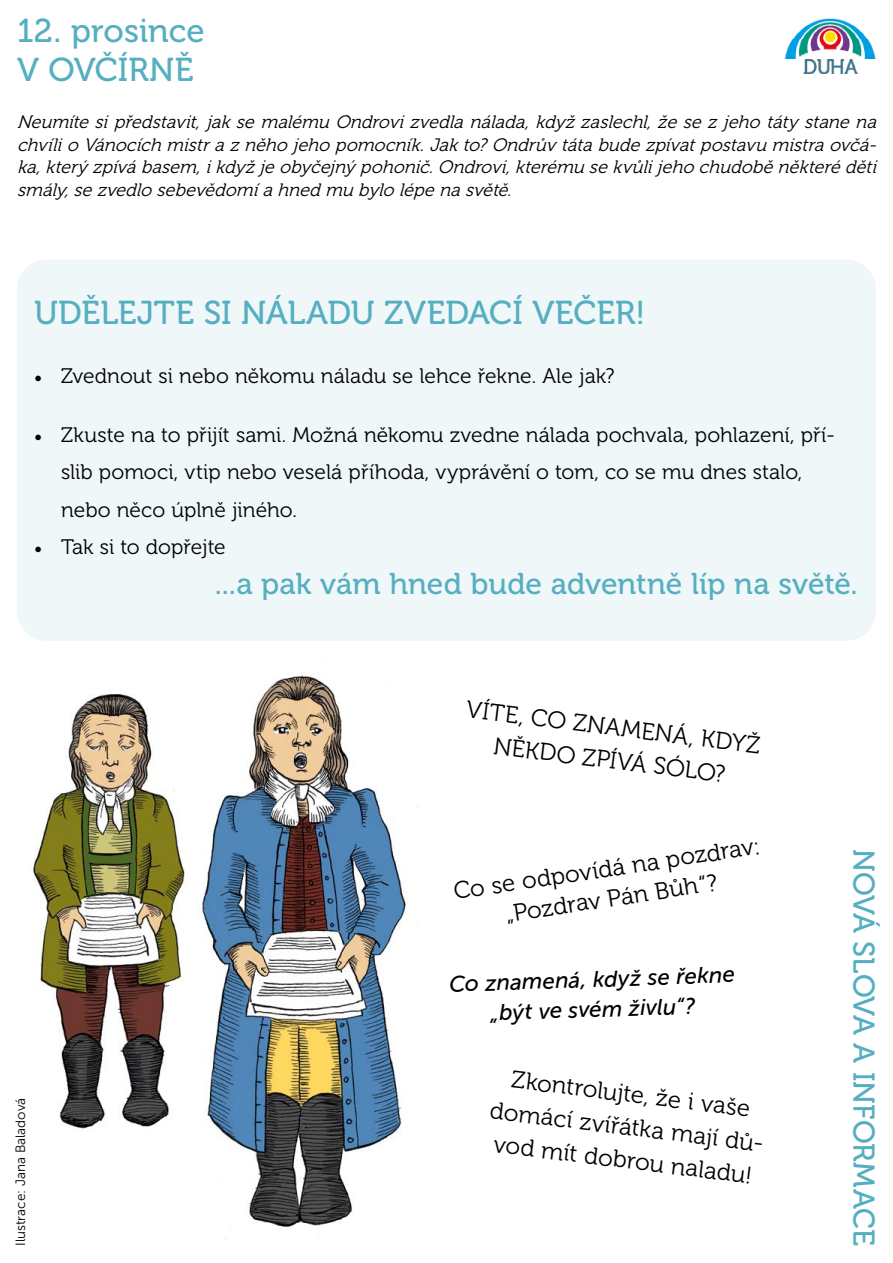
<style>
.page{position:relative;width:893px;height:1263px;background:#fff}
.page>*{position:absolute;margin:0;border:0;box-sizing:border-box;transform-origin:0 0}
.t1{font:33px/39.6px "Museo 500";color:#56afc0}
.t2{font:30px "Museo 500";color:#56afc0}
.t3{font:24px/33px "Museo 300";color:#000;text-align:center}
.t4{font:italic 22.5px/30px "Museo Sans 500";color:#000;text-align:center}
.t5{font:21px/37.5px "Museo 300";color:#000}
.t6{font:italic 18px/22.5px "Museo 300";color:#000;text-align:justify}
.t7{font:13.5px "Museo Sans 300";color:#000}
.s1{font-family:"Minion Pro"}
</style>
<div class="page">
<div style="left:17px;top:259px;width:859px;height:382px;background:#f0f7f9;border-radius:30px"></div>
<img style="left:784px;top:19px;width:92px;height:55px">
<img style="left:33px;top:694px;width:152px;height:435px">
<img style="left:202px;top:675px;width:216px;height:565px">
<h1 class="t1" style="left:17px;top:11px;width:189px">12. prosince<br>V OVČÍRNĚ</h1>
<p class="t6" style="left:17px;top:111px;width:866px">Neumíte si představit, jak se malému Ondrovi zvedla nálada, když zaslechl, že se z j eho táty stane na chvílio Vánocích mistra z něho jeho pomocník.Jakto?Ondrůvtáta bude zpívatpostavu mistra ovčá&shy;ka,který zpívá basem,ikdyžj e obyčejný pohonič.Ondrovi,kterému se kvůlij eho chudobě některé děti smály,se zvedlo sebevědomía hned mu bylo lépe na světě.</p>
<h1 class="t1" style="left:34px;top:293px;width:613px">UDĚLEJTE SI NÁLADU ZVEDACÍ VEČER!</h1>
<p class="t5" style="left:34px;top:357px;width:582px"><span class="s1">•</span> Zvednout si nebo někomu náladu se lehce řekne. Ale jak?</p>
<p class="t5" style="left:61px;top:416px;width:776px;text-indent:-27px"><span class="s1">•</span> Zkuste na to přijít sami. Možná někomu zvedne nálada pochvala, pohlazení, pří&shy;slib pomoci, vtip nebo veselá příhoda, vyprávění o tom, co se mu dnes stalo, nebo něco úplně jiného.</p>
<p class="t5" style="left:34px;top:529px;width:193px"><span class="s1">•</span> Tak si to dopřejte</p>
<h2 class="t2" style="left:215px;top:567px;width:644px">...a pak vám hned bude adventně líp na světě.</h2>
<p class="t7" style="left:13px;top:1246px;width:150px;rotate:-90deg">Ilustrace: Jana Baladová</p>
<h3 class="t3" style="left:469px;top:693px;width:297px;rotate:7deg">VÍTE, CO ZNAMENÁ, KDYŽ<br>NĚKDO ZPÍVÁ SÓLO?</h3>
<h3 class="t3" style="left:452px;top:878px;width:311px;line-height:29.8px;rotate:-9deg">Co se odpovídá na pozdrav: „Pozdrav Pán Bůh“?</h3>
<p class="t4" style="left:449px;top:969px;width:288px;rotate:-2deg">Co znamená, když se řekne „být ve svém živlu“?</p>
<h3 class="t3" style="left:496px;top:1061px;width:277px;rotate:7deg">Zkontrolujte, že i vaše domácí zvířátka mají dů&shy;vod mít dobrou naladu!</h3>
<h2 class="t2" style="left:880px;top:849px;width:398px;rotate:90deg">NOVÁ SLOVA A INFORMACE</h2>
</div>
